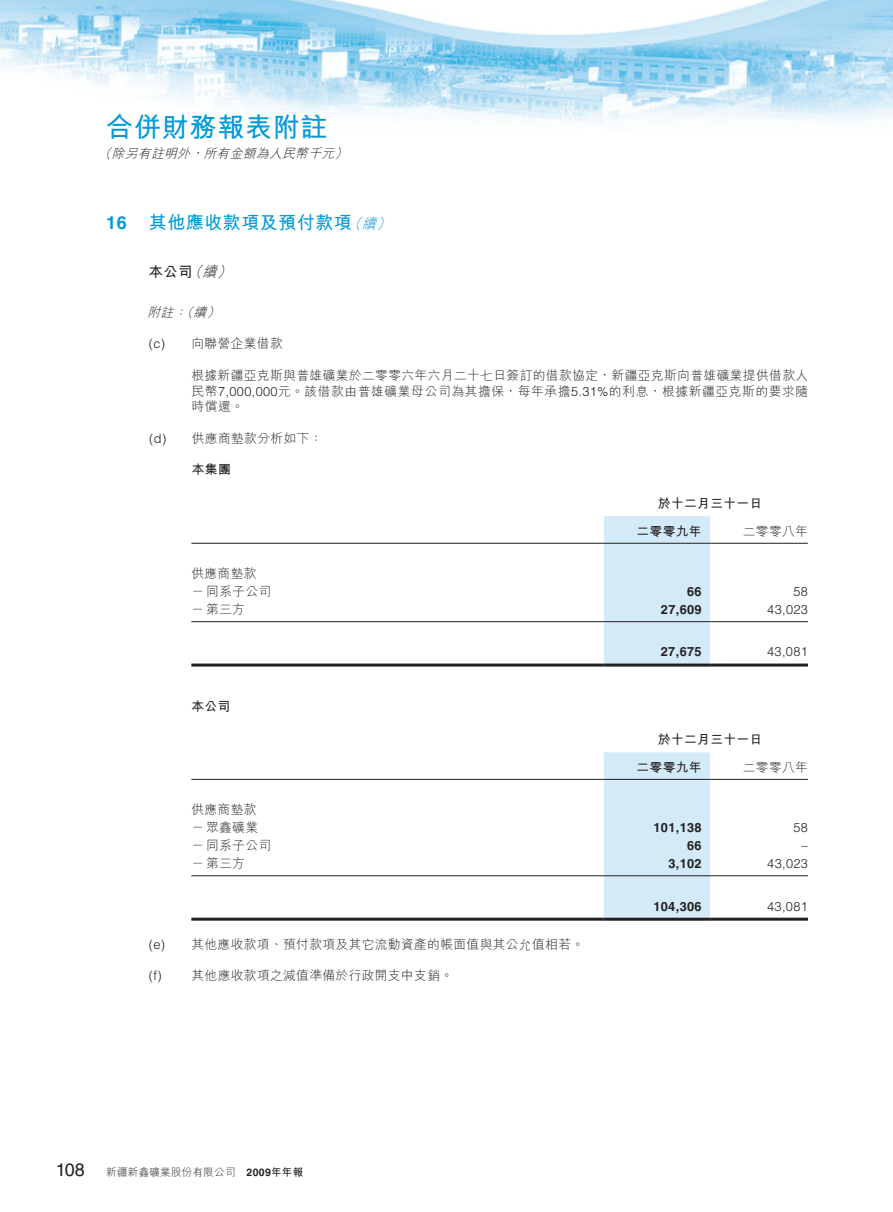
<style>
.page{position:relative;width:893px;height:1212px;background:#fff}
.page>*{position:absolute;margin:0;border:0;box-sizing:border-box;transform-origin:0 0}
.t1{font:700 27px "M Hei HK";letter-spacing:.03em;color:#009ad9}
.t2{font:700 18px "M Hei HK";letter-spacing:.03em;color:#009ad9}
.t3{font:700 14.25px "M Hei HK";color:#231f20}
.t4{font:300 12.75px/15.8px "M Hei HK";letter-spacing:.03em;color:#231f20}
.t5{font:700 12.75px "Helvetica LT Std";letter-spacing:.03em;color:#231f20}
.t6{font:700 12.75px/27.5px "M Hei HK";letter-spacing:.03em;color:#231f20}
.t7{font:300 12.75px "Helvetica LT Std";letter-spacing:.03em;color:#231f20}
.t8{font:italic 300 12.75px "M Hei HK";color:#231f20}
.t9{font:300 10.5px "M Hei HK";letter-spacing:.03em;color:#231f20}
.s1{font-family:"Helvetica LT Std"}
.s2{font-weight:300;font-style:italic;font-size:14.25px}
.s3{font-weight:300;font-style:italic}
.s4{font-family:"Helvetica LT Std";font-weight:400;font-size:18px}
.s5{font-family:"Helvetica LT Std";font-weight:700}
.s6{font-weight:700}
</style>
<div class="page">
<img style="left:0;top:0;width:893px;height:124px">
<div style="left:604px;top:516px;width:106px;height:147px;background:#d3ebf8"></div>
<hr style="left:191px;top:543px;width:413px;height:1px;background:#231f20">
<hr style="left:604px;top:543px;width:106px;height:1px;background:#231f20">
<hr style="left:710px;top:543px;width:98px;height:1px;background:#231f20">
<hr style="left:191px;top:621px;width:413px;height:1px;background:#231f20">
<hr style="left:604px;top:621px;width:106px;height:1px;background:#231f20">
<hr style="left:710px;top:621px;width:98px;height:1px;background:#231f20">
<hr style="left:191px;top:663px;width:413px;height:3px;background:#231f20">
<hr style="left:604px;top:663px;width:106px;height:3px;background:#231f20">
<hr style="left:710px;top:663px;width:98px;height:3px;background:#231f20">
<div style="left:604px;top:752px;width:106px;height:166px;background:#d3ebf8"></div>
<hr style="left:191px;top:779px;width:413px;height:1px;background:#231f20">
<hr style="left:604px;top:779px;width:106px;height:1px;background:#231f20">
<hr style="left:710px;top:779px;width:98px;height:1px;background:#231f20">
<hr style="left:191px;top:875px;width:413px;height:1px;background:#231f20">
<hr style="left:604px;top:875px;width:106px;height:1px;background:#231f20">
<hr style="left:710px;top:875px;width:98px;height:1px;background:#231f20">
<hr style="left:191px;top:918px;width:413px;height:3px;background:#231f20">
<hr style="left:604px;top:918px;width:106px;height:3px;background:#231f20">
<hr style="left:710px;top:918px;width:98px;height:3px;background:#231f20">
<h1 class="t1" style="left:106px;top:107px;width:223px">合併財務報表附註</h1>
<p class="t8" style="left:99px;top:144px;width:255px">（除另有註明外，所有金額為人民幣千元）</p>
<h2 class="t2" style="left:106px;top:209px;width:291px"><span class="s1">16</span> 其他應收款項及預付款項<span class="s2">（續）</span></h2>
<p class="t3" style="left:149px;top:262px;width:89px">本公司<span class="s3">（續）</span></p>
<p class="t8" style="left:148px;top:303px;width:78px">附註：（續）</p>
<p class="t4" style="left:149px;top:335px;width:135px"><span class="s1">(c)</span> 向聯營企業借款</p>
<p class="t4" style="left:191px;top:367px;width:618px;text-align:justify">根據新疆亞克斯與普雄礦業於二零零六年六月二十七日簽訂的借款協定，新疆亞克斯向普雄礦業提供借款人民幣<span class="s1">7,000,000</span>元。該借款由普雄礦業母公司為其擔保，每年承擔<span class="s1">5.31%</span>的利息，根據新疆亞克斯的要求隨時償還。</p>
<p class="t4" style="left:149px;top:430px;width:175px"><span class="s1">(d)</span> 供應商墊款分析如下：</p>
<p class="t6" style="left:192px;top:455px;width:40px">本集團</p>
<p class="t6" style="left:636px;top:489px;width:127px;text-indent:21px">於十二月三十一日二零零九年</p>
<p class="t4" style="left:743px;top:522px;width:67px">二零零八年</p>
<p class="t4" style="left:191px;top:564px;width:81px;line-height:18px">供應商墊款－同系子公司</p>
<p class="t5" style="left:687px;top:584px;width:16px">66</p>
<p class="t7" style="left:793px;top:583px;width:16px">58</p>
<p class="t4" style="left:191px;top:601px;width:55px">－第三方</p>
<p class="t5" style="left:661px;top:602px;width:42px">27,609</p>
<p class="t7" style="left:767px;top:601px;width:42px">43,023</p>
<p class="t5" style="left:661px;top:644px;width:42px">27,675</p>
<p class="t7" style="left:767px;top:644px;width:42px">43,081</p>
<p class="t6" style="left:191px;top:691px;width:40px">本公司</p>
<p class="t4" style="left:191px;top:800px;width:68px;line-height:18px">供應商墊款－眾鑫礦業</p>
<p class="t6" style="left:636px;top:725px;width:127px;text-indent:21px">於十二月三十一日二零零九年</p>
<p class="t4" style="left:743px;top:759px;width:67px">二零零八年</p>
<p class="t5" style="left:653px;top:820px;width:50px">101,138</p>
<p class="t7" style="left:793px;top:820px;width:16px">58</p>
<p class="t4" style="left:191px;top:837px;width:81px">－同系子公司</p>
<p class="t5" style="left:687px;top:838px;width:16px">66</p>
<p class="t7" style="left:802px;top:838px;width:8px">–</p>
<p class="t4" style="left:191px;top:855px;width:55px">－第三方</p>
<p class="t5" style="left:668px;top:856px;width:35px">3,102</p>
<p class="t7" style="left:767px;top:856px;width:42px">43,023</p>
<p class="t5" style="left:653px;top:898px;width:50px">104,306</p>
<p class="t7" style="left:767px;top:898px;width:42px">43,081</p>
<p class="t4" style="left:149px;top:936px;width:437px"><span class="s1">(e)</span> 其他應收款項、預付款項及其它流動資產的帳面值與其公允值相若。</p>
<p class="t4" style="left:149px;top:967px;width:306px"><span class="s1">(f)</span> 其他應收款項之減值準備於行政開支中支銷。</p>
<p class="t9" style="left:56px;top:1165px;width:249px"><span class="s4">108</span> 新疆新鑫礦業股份有限公司 <span class="s5">2009</span><span class="s6">年年報</span></p>
</div>
